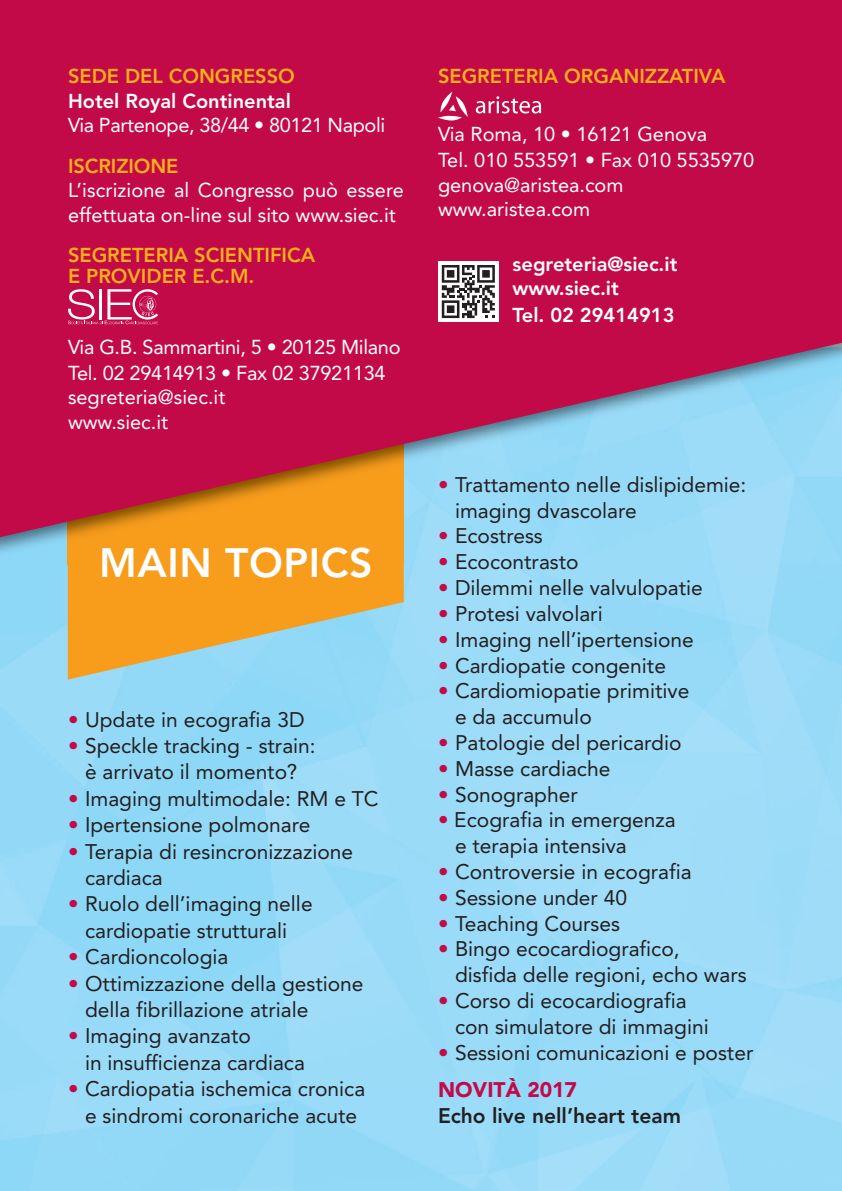
<style>
.page{position:relative;width:842px;height:1191px;background:#fff}
.page>*{position:absolute;margin:0;border:0;box-sizing:border-box;transform-origin:0 0}
.t1{font:800 40.8px "Avenir";letter-spacing:.015em;color:#fff}
.t2{font:21px/26.4px "Avenir";color:#231f20}
.t3{font:800 21px "Avenir";color:#231f20}
.t4{font:20px/24.4px "Avenir";color:#fff}
.t5{font:800 20px/20.4px "Avenir";color:#faaf18}
.t6{font:800 20px/24.4px "Avenir";color:#fff}
.t7{font:20px "Avenir";letter-spacing:-.02em;color:#fff}
.s1{color:#c30a49}
.s2{font-weight:900;color:#c30a49}
</style>
<div class="page">
<img style="left:0;top:564px;width:842px;height:627px">
<svg style="left:68px;top:564px;width:336px;height:115px;background:#d6b064"></svg>
<img style="left:0;top:541px;width:842px;height:23px">
<div style="left:68px;top:541px;width:336px;height:23px;background:#f89c1c"></div>
<svg style="left:0;top:0;width:842px;height:541px;background:#bd2d5f"></svg>
<svg style="left:68px;top:289px;width:90px;height:35px"></svg>
<svg style="left:438px;top:91px;width:30px;height:29px"></svg>
<svg style="left:476px;top:96px;width:65px;height:17px"></svg>
<div style="left:438px;top:261px;width:61px;height:61px;background:#fff"></div>
<svg style="left:442px;top:265px;width:53px;height:53px"></svg>
<p class="t5" style="left:68px;top:68px;width:228px">SEDE DEL CONGRESSO</p>
<p class="t6" style="left:68px;top:90px;width:224px">Hotel Royal Continental</p>
<p class="t7" style="left:68px;top:117px;width:319px">Via Partenope, 38/44 • 80121 Napoli</p>
<p class="t5" style="left:68px;top:157px;width:112px">ISCRIZIONE</p>
<p class="t4" style="left:68px;top:180px;width:337px">L’iscrizione al Congresso può essere effettuata on-line sul sito www.siec.it</p>
<p class="t5" style="left:68px;top:247px;width:249px">SEGRETERIA SCIENTIFICA<br>E PROVIDER E.C.M.</p>
<p class="t4" style="left:68px;top:335px;width:334px;line-height:26.4px">Via G.B. Sammartini, 5 • 20125 Milano<br>Tel. 02 29414913 • Fax 02 37921134</p>
<p class="t4" style="left:68px;top:387px;width:159px">segreteria@siec.it www.siec.it</p>
<h1 class="t1" style="left:99px;top:545px;width:275px">MAIN TOPICS</h1>
<p class="t2" style="left:68px;top:708px;width:238px"><span class="s1">•</span> Update in ecografia 3D</p>
<p class="t2" style="left:68px;top:734px;width:249px;text-align:center"><span class="s1">•</span> Speckle tracking - strain: è arrivato il momento?</p>
<p class="t2" style="left:68px;top:787px;width:312px"><span class="s1">•</span> Imaging multimodale: RM e TC</p>
<p class="t2" style="left:68px;top:813px;width:244px"><span class="s1">•</span> Ipertensione polmonare</p>
<p class="t2" style="left:85px;top:840px;width:270px;text-indent:-17px"><span class="s1">•</span> Terapia di resincronizzazione cardiaca</p>
<p class="t2" style="left:68px;top:892px;width:246px;text-align:center"><span class="s1">•</span> Ruolo dell’imaging nelle cardiopatie strutturali</p>
<p class="t2" style="left:68px;top:945px;width:162px"><span class="s1">•</span> Cardioncologia</p>
<p class="t2" style="left:85px;top:972px;width:280px;text-indent:-17px"><span class="s1">•</span> Ottimizzazione della gestione della fibrillazione atriale</p>
<p class="t2" style="left:85px;top:1024px;width:221px;text-indent:-17px"><span class="s1">•</span> Imaging avanzato<br>in insufficienza cardiaca</p>
<p class="t2" style="left:68px;top:1077px;width:299px;text-align:center"><span class="s1">•</span> Cardiopatia ischemica cronica e sindromi coronariche acute</p>
<p class="t5" style="left:438px;top:68px;width:289px">SEGRETERIA ORGANIZZATIVA</p>
<p class="t4" style="left:438px;top:122px;width:318px;line-height:26.4px">Via Roma, 10 • 16121 Genova<br>Tel. 010 553591 • Fax 010 5535970</p>
<p class="t4" style="left:438px;top:174px;width:187px">genova@aristea.com www.aristea.com</p>
<p class="t6" style="left:513px;top:253px;width:166px">segreteria@siec.it www.siec.it</p>
<p class="t6" style="left:513px;top:304px;width:163px">Tel. 02 29414913</p>
<p class="t2" style="left:455px;top:473px;width:293px;line-height:25.8px;text-indent:-17px"><span class="s1">•</span> Trattamento nelle dislipidemie: imaging dvascolare</p>
<p class="t2" style="left:438px;top:525px;width:106px"><span class="s1">•</span> Ecostress</p>
<p class="t2" style="left:438px;top:550px;width:142px"><span class="s1">•</span> Ecocontrasto</p>
<p class="t2" style="left:438px;top:576px;width:266px"><span class="s1">•</span> Dilemmi nelle valvulopatie</p>
<p class="t2" style="left:438px;top:602px;width:166px"><span class="s1">•</span> Protesi valvolari</p>
<p class="t2" style="left:438px;top:628px;width:257px"><span class="s1">•</span> Imaging nell’ipertensione</p>
<p class="t2" style="left:438px;top:654px;width:229px"><span class="s1">•</span> Cardiopatie congenite</p>
<p class="t2" style="left:455px;top:680px;width:236px;line-height:25.8px;text-indent:-17px"><span class="s1">•</span> Cardiomiopatie primitive e da accumulo</p>
<p class="t2" style="left:438px;top:731px;width:245px"><span class="s1">•</span> Patologie del pericardio</p>
<p class="t2" style="left:438px;top:757px;width:174px"><span class="s1">•</span> Masse cardiache</p>
<p class="t2" style="left:438px;top:783px;width:141px"><span class="s1">•</span> Sonographer</p>
<p class="t2" style="left:455px;top:809px;width:222px;line-height:25.8px;text-indent:-17px"><span class="s1">•</span> Ecografia in emergenza e terapia intensiva</p>
<p class="t2" style="left:438px;top:860px;width:255px"><span class="s1">•</span> Controversie in ecografia</p>
<p class="t2" style="left:438px;top:886px;width:191px"><span class="s1">•</span> Sessione under 40</p>
<p class="t2" style="left:438px;top:912px;width:184px"><span class="s1">•</span> Teaching Courses</p>
<p class="t2" style="left:455px;top:938px;width:293px;line-height:25.8px;text-indent:-17px"><span class="s1">•</span> Bingo ecocardiografico, disfida delle regioni, echo wars</p>
<p class="t2" style="left:455px;top:989px;width:255px;line-height:25.8px;text-indent:-17px"><span class="s1">•</span> Corso di ecocardiografia con simulatore di immagini</p>
<p class="t2" style="left:438px;top:1035px;width:317px;line-height:37.8px"><span class="s1">•</span> Sessioni comunicazioni e poster<br><span class="s2">NOVITÀ 2017</span></p>
<p class="t3" style="left:438px;top:1107px;width:244px">Echo live nell’heart team</p>
</div>
